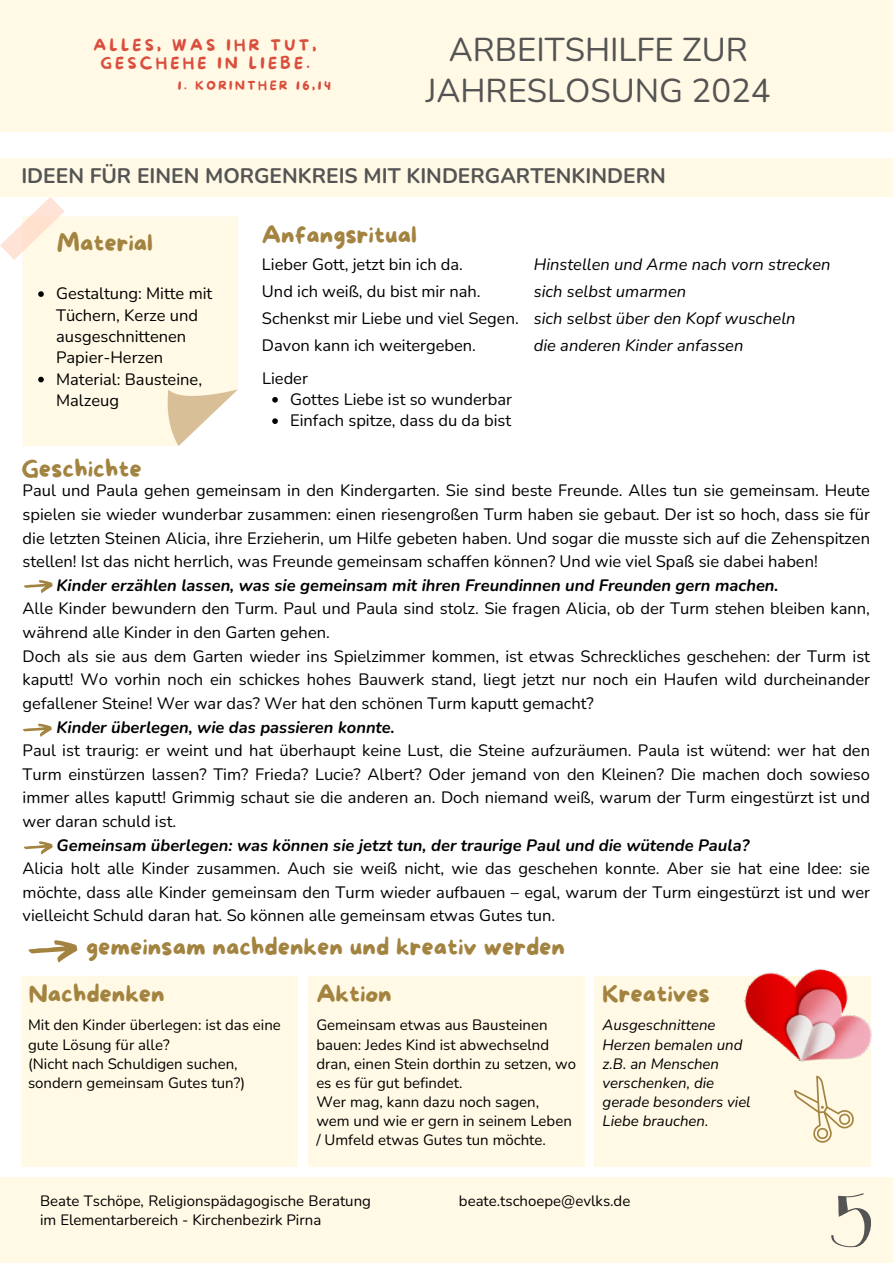
<style>
.page{position:relative;width:893px;height:1264px;background:#fff}
.page>*{position:absolute;margin:0;border:0;box-sizing:border-box;transform-origin:0 0}
.t1{font:33px/40.5px "Nunito";color:#545454;text-align:center}
.t2{font:24px "More Sugar";color:#a38340}
.t3{font:700 21px "Nunito";color:#545454}
.t4{font:16.5px/23.5px "Nunito";color:#000;text-align:justify}
.t5{font:italic 700 16.5px "Nunito";color:#000}
.t6{font:italic 16.5px "Nunito";color:#000}
.t7{font:15.75px/18.5px "More Sugar";letter-spacing:.205em;color:#da4e3d;text-align:center}
.t8{font:15px/19px "Nunito";color:#000}
.t9{font:italic 15px/19px "Nunito";color:#000}
.t10{font:12.3px "More Sugar";letter-spacing:.205em;color:#da4e3d}
</style>
<div class="page">
<div style="left:0;top:0;width:892px;height:131px;background:#fff9e5"></div>
<div style="left:0;top:1177px;width:892px;height:85px;background:#fff9e5"></div>
<div style="left:0;top:158px;width:892px;height:39px;background:#fff9e5"></div>
<div style="left:23px;top:216px;width:215px;height:230px;background:#fff9e5"></div>
<svg style="left:166px;top:389px;width:72px;height:57px"></svg>
<svg style="left:0;top:197px;width:65px;height:63px"></svg>
<svg style="left:28px;top:940px;width:49px;height:22px"></svg>
<div style="left:21px;top:976px;width:277px;height:190px;background:#fff9e5"></div>
<div style="left:308px;top:976px;width:276px;height:190px;background:#fff9e5"></div>
<div style="left:594px;top:976px;width:277px;height:190px;background:#fff9e5"></div>
<img style="left:744px;top:969px;width:128px;height:93px">
<svg style="left:794px;top:1075px;width:60px;height:68px"></svg>
<svg style="left:831px;top:1193px;width:39px;height:54px"></svg>
<svg style="left:38px;top:291px;width:6px;height:6px"></svg>
<svg style="left:38px;top:377px;width:6px;height:5px"></svg>
<svg style="left:272px;top:397px;width:6px;height:5px"></svg>
<svg style="left:272px;top:418px;width:6px;height:6px"></svg>
<svg style="left:24px;top:580px;width:29px;height:13px"></svg>
<svg style="left:23px;top:723px;width:29px;height:14px"></svg>
<svg style="left:24px;top:841px;width:29px;height:13px"></svg>
<p class="t7" style="left:94px;top:36px;width:224px">ALLES, WAS IHR TUT,<br>GESCHEHE IN LIEBE.</p>
<p class="t10" style="left:178px;top:79px;width:154px">1. KORINTHER 16,14</p>
<p class="t1" style="left:426px;top:30px;width:346px">ARBEITSHILFE ZUR<br>JAHRESLOSUNG 2024</p>
<p class="t3" style="left:21px;top:162px;width:646px">IDEEN FÜR EINEN MORGENKREIS MIT KINDERGARTENKINDERN</p>
<p class="t2" style="left:57px;top:230px;width:98px">Material</p>
<p class="t2" style="left:262px;top:222px;width:156px">Anfangsritual</p>
<p class="t4" style="left:56px;top:283px;width:158px;line-height:21.3px;text-align:left">Gestaltung: Mitte mit<br>Tüchern, Kerze und ausgeschnittenen<br>Papier-Herzen</p>
<p class="t4" style="left:56px;top:368px;width:147px;line-height:21.3px">Material: Bausteine,<br>Malzeug</p>
<p class="t2" style="left:21px;top:455px;width:122px">Geschichte</p>
<p class="t4" style="left:262px;top:253px;width:202px">Lieber Gott, jetzt bin ich da.</p>
<p class="t4" style="left:262px;top:280px;width:220px">Und ich weiß, du bist mir nah.</p>
<p class="t4" style="left:262px;top:307px;width:258px">Schenkst mir Liebe und viel Segen.</p>
<p class="t4" style="left:262px;top:334px;width:215px">Davon kann ich weitergeben.</p>
<p class="t4" style="left:262px;top:366px;width:47px">Lieder</p>
<p class="t4" style="left:290px;top:387px;width:223px">Gottes Liebe ist so wunderbar</p>
<p class="t4" style="left:290px;top:409px;width:222px">Einfach spitze, dass du da bist</p>
<p class="t6" style="left:533px;top:253px;width:298px">Hinstellen und Arme nach vorn strecken</p>
<p class="t6" style="left:533px;top:280px;width:154px">sich selbst umarmen</p>
<p class="t6" style="left:533px;top:307px;width:263px">sich selbst über den Kopf wuscheln</p>
<p class="t6" style="left:533px;top:334px;width:211px">die anderen Kinder anfassen</p>
<p class="t4" style="left:23px;top:479px;width:848px">Paul und Paula gehen gemeinsam in den Kindergarten. Sie sind beste Freunde. Alles tun sie gemeinsam. Heute spielen sie wieder wunderbar zusammen: einen riesengroßen Turm haben sie gebaut. Der ist so hoch, dass sie für die letzten Steinen Alicia, ihre Erzieherin, um Hilfe gebeten haben. Und sogar die musste sich auf die Zehenspitzen stellen! Ist das nicht herrlich, was Freunde gemeinsam schaffen können? Und wie viel Spaß sie dabei haben!</p>
<p class="t5" style="left:57px;top:574px;width:723px">Kinder erzählen lassen, was sie gemeinsam mit ihren Freundinnen und Freunden gern machen.</p>
<p class="t4" style="left:23px;top:597px;width:848px">Alle Kinder bewundern den Turm. Paul und Paula sind stolz. Sie fragen Alicia, ob der Turm stehen bleiben kann, während alle Kinder in den Garten gehen.</p>
<p class="t4" style="left:23px;top:644px;width:848px">Doch als sie aus dem Garten wieder ins Spielzimmer kommen, ist etwas Schreckliches geschehen: der Turm ist kaputt! Wo vorhin noch ein schickes hohes Bauwerk stand, liegt jetzt nur noch ein Haufen wild durcheinander gefallener Steine! Wer war das? Wer hat den schönen Turm kaputt gemacht?</p>
<p class="t5" style="left:57px;top:715px;width:340px">Kinder überlegen, wie das passieren konnte.</p>
<p class="t4" style="left:23px;top:739px;width:848px">Paul ist traurig: er weint und hat überhaupt keine Lust, die Steine aufzuräumen. Paula ist wütend: wer hat den Turm einstürzen lassen? Tim? Frieda? Lucie? Albert? Oder jemand von den Kleinen? Die machen doch sowieso immer alles kaputt! Grimmig schaut sie die anderen an. Doch niemand weiß, warum der Turm eingestürzt ist und wer daran schuld ist.</p>
<p class="t5" style="left:57px;top:834px;width:694px">Gemeinsam überlegen: was können sie jetzt tun, der traurige Paul und die wütende Paula?</p>
<p class="t4" style="left:23px;top:857px;width:848px">Alicia holt alle Kinder zusammen. Auch sie weiß nicht, wie das geschehen konnte. Aber sie hat eine Idee: sie möchte, dass alle Kinder gemeinsam den Turm wieder aufbauen – egal, warum der Turm eingestürzt ist und wer vielleicht Schuld daran hat. So können alle gemeinsam etwas Gutes tun.</p>
<p class="t2" style="left:86px;top:933px;width:480px">gemeinsam nachdenken und kreativ werden</p>
<p class="t2" style="left:29px;top:981px;width:137px">Nachdenken</p>
<p class="t2" style="left:316px;top:981px;width:77px">Aktion</p>
<p class="t8" style="left:28px;top:1015px;width:254px">Mit den Kinder überlegen: ist das eine gute Lösung für alle?</p>
<p class="t8" style="left:28px;top:1054px;width:218px">(Nicht nach Schuldigen suchen, sondern gemeinsam Gutes tun?)</p>
<p class="t8" style="left:316px;top:1015px;width:261px">Gemeinsam etwas aus Bausteinen bauen: Jedes Kind ist abwechselnd dran, einen Stein dorthin zu setzen, wo es es für gut befindet.</p>
<p class="t8" style="left:316px;top:1092px;width:257px">Wer mag, kann dazu noch sagen, wem und wie er gern in seinem Leben / Umfeld etwas Gutes tun möchte.</p>
<p class="t2" style="left:602px;top:981px;width:109px">Kreatives</p>
<p class="t9" style="left:602px;top:1015px;width:150px">Ausgeschnittene<br>Herzen bemalen und z.B. an Menschen verschenken, die gerade besonders viel<br>Liebe brauchen.</p>
<p class="t8" style="left:40px;top:1191px;width:332px">Beate Tschöpe, Religionspädagogische Beratung im Elementarbereich - Kirchenbezirk Pirna</p>
<p class="t8" style="left:459px;top:1191px;width:173px">beate.tschoepe@evlks.de</p>
</div>
